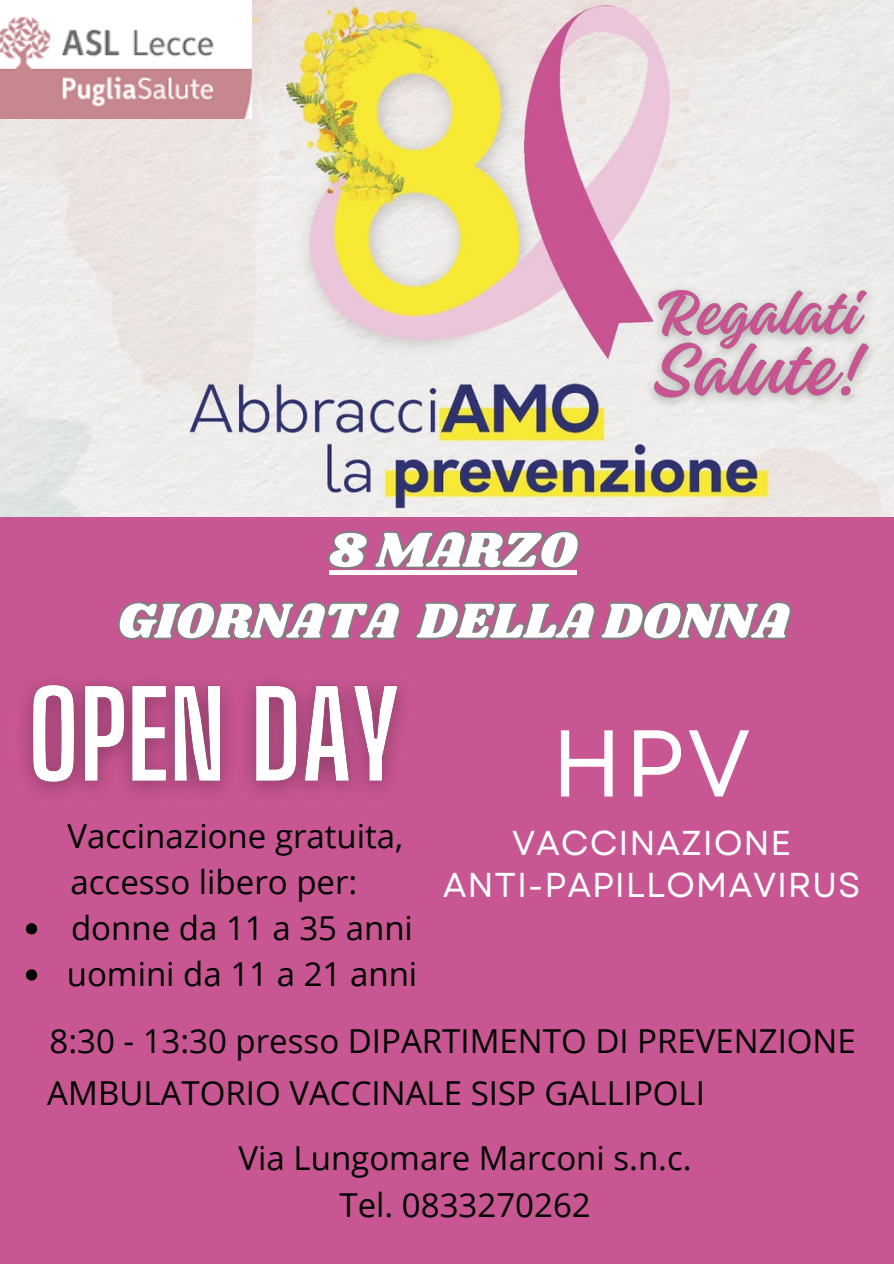
<style>
.page{position:relative;width:894px;height:1264px;background:#fff}
.page>*{position:absolute;margin:0;border:0;box-sizing:border-box;transform-origin:0 0}
.t1{font:94.5px "Garet";color:#fff}
.t2{font:50.7px/70.8px "Shrikhand";color:#fff;text-align:center}
.t3{font:34.5px/41.7px "Garet";letter-spacing:.025em;color:#fff;text-align:center}
.t4{font:33px/46.2px "Open Sans";color:#000}
</style>
<div class="page">
<div style="left:0;top:0;width:893px;height:1263px;background:#c85692"></div>
<img style="left:0;top:0;width:893px;height:516px">
<img style="left:0;top:0;width:251px;height:118px">
<svg style="left:327px;top:530px;width:253px;height:42px"></svg>
<svg style="left:117px;top:601px;width:284px;height:39px"></svg>
<svg style="left:415px;top:601px;width:377px;height:39px"></svg>
<hr style="left:329px;top:570px;width:247px;height:4px;background:#fff">
<img style="left:24px;top:682px;width:379px;height:112px">
<img style="left:636px;top:262px;width:249px;height:164px">
<svg style="left:26px;top:923px;width:11px;height:11px"></svg>
<svg style="left:26px;top:969px;width:11px;height:11px"></svg>
<h3 class="t2" style="left:117px;top:516px;width:673px">8 MARZO<br>GIORNATA DELLA DONNA</h3>
<p class="t4" style="left:67px;top:811px;width:337px">Vaccinazione gratuita, accesso libero per:</p>
<p class="t4" style="left:71px;top:904px;width:343px">donne da 11 a 35 anni</p>
<p class="t4" style="left:67px;top:950px;width:352px">uomini da 11 a 21 anni</p>
<h4 class="t1" style="left:551px;top:695px;width:201px">HPV</h4>
<h4 class="t3" style="left:442px;top:822px;width:419px">VACCINAZIONE<br>ANTI-PAPILLOMAVIRUS</h4>
<p class="t4" style="left:49px;top:1017px;width:807px">8:30 - 13:30 presso DIPARTIMENTO DI PREVENZIONE</p>
<p class="t4" style="left:47px;top:1068px;width:659px">AMBULATORIO VACCINALE SISP GALLIPOLI</p>
<p class="t4" style="left:238px;top:1134px;width:454px">Via Lungomare Marconi s.n.c.</p>
<p class="t4" style="left:339px;top:1180px;width:253px">Tel. 0833270262</p>
</div>
